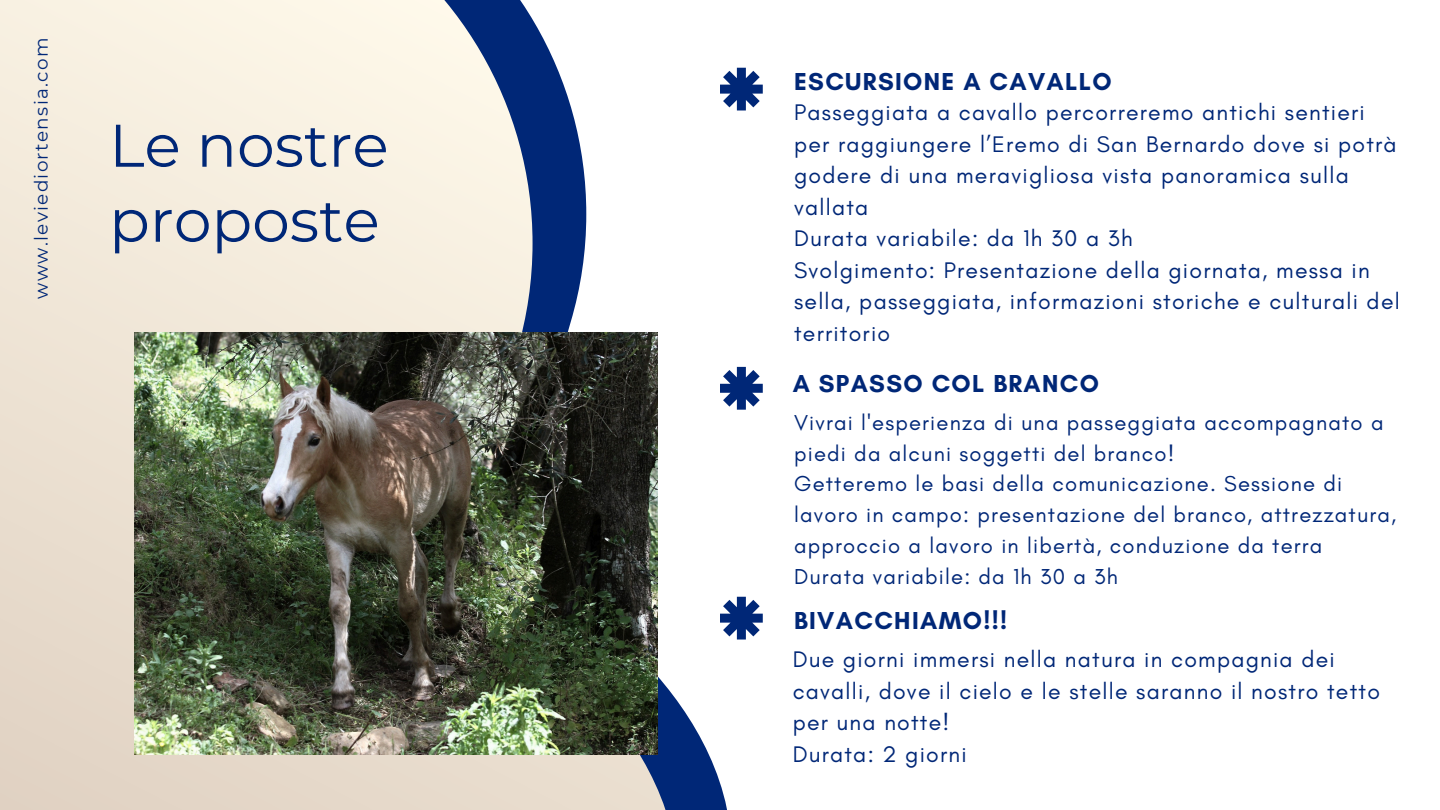
<style>
.page{position:relative;width:1440px;height:810px;background:#fff}
.page>*{position:absolute;margin:0;border:0;box-sizing:border-box;transform-origin:0 0}
.t1{font:60px/75px "Montserrat";color:#002777}
.t2{font:700 25px "Glacial Indifference";letter-spacing:.055em;color:#002777}
.t3{font:23px/31.5px "Glacial Indifference";letter-spacing:.055em;color:#002777}
.t4{font:22px/30.8px "Glacial Indifference";letter-spacing:.055em;color:#002777}
.t5{font:18.4px "Montserrat";letter-spacing:.07em;color:#002777}
</style>
<div class="page">
<svg style="left:678px;top:702px;width:49px;height:108px;fill:#002777"></svg>
<svg style="left:0;top:0;width:678px;height:810px;background:#e2ddd7"></svg>
<img style="left:134px;top:332px;width:523px;height:423px">
<svg style="left:720px;top:68px;width:43px;height:42px"></svg>
<svg style="left:720px;top:367px;width:43px;height:43px"></svg>
<svg style="left:720px;top:597px;width:43px;height:42px"></svg>
<p class="t5" style="left:30px;top:299px;width:263px;rotate:-90deg">www.leviediortensia.com</p>
<p class="t1" style="left:109px;top:108px;width:281px">Le nostre proposte</p>
<p class="t2" style="left:794px;top:67px;width:319px">ESCURSIONE A CAVALLO</p>
<p class="t3" style="left:794px;top:96px;width:607px">Passeggiata a cavallo percorreremo antichi sentieri per raggiungere l’Eremo di San Bernardo dove si potrà godere di una meravigliosa vista panoramica sulla vallata<br>Durata variabile: da 1h 30 a 3h<br>Svolgimento: Presentazione della giornata, messa in sella, passeggiata, informazioni storiche e culturali del territorio</p>
<p class="t2" style="left:793px;top:368px;width:308px">A SPASSO COL BRANCO</p>
<p class="t4" style="left:794px;top:407px;width:604px">Vivrai l'esperienza di una passeggiata accompagnato a piedi da alcuni soggetti del branco!<br>Getteremo le basi della comunicazione. Sessione di lavoro in campo: presentazione del branco, attrezzatura, approccio a lavoro in libertà, conduzione da terra Durata variabile: da 1h 30 a 3h</p>
<p class="t2" style="left:794px;top:606px;width:215px">BIVACCHIAMO!!!</p>
<h1 class="t3" style="left:793px;top:644px;width:589px">Due giorni immersi nella natura in compagnia dei cavalli, dove il cielo e le stelle saranno il nostro tetto per una notte!<br>Durata: 2 giorni</h1>
</div>
